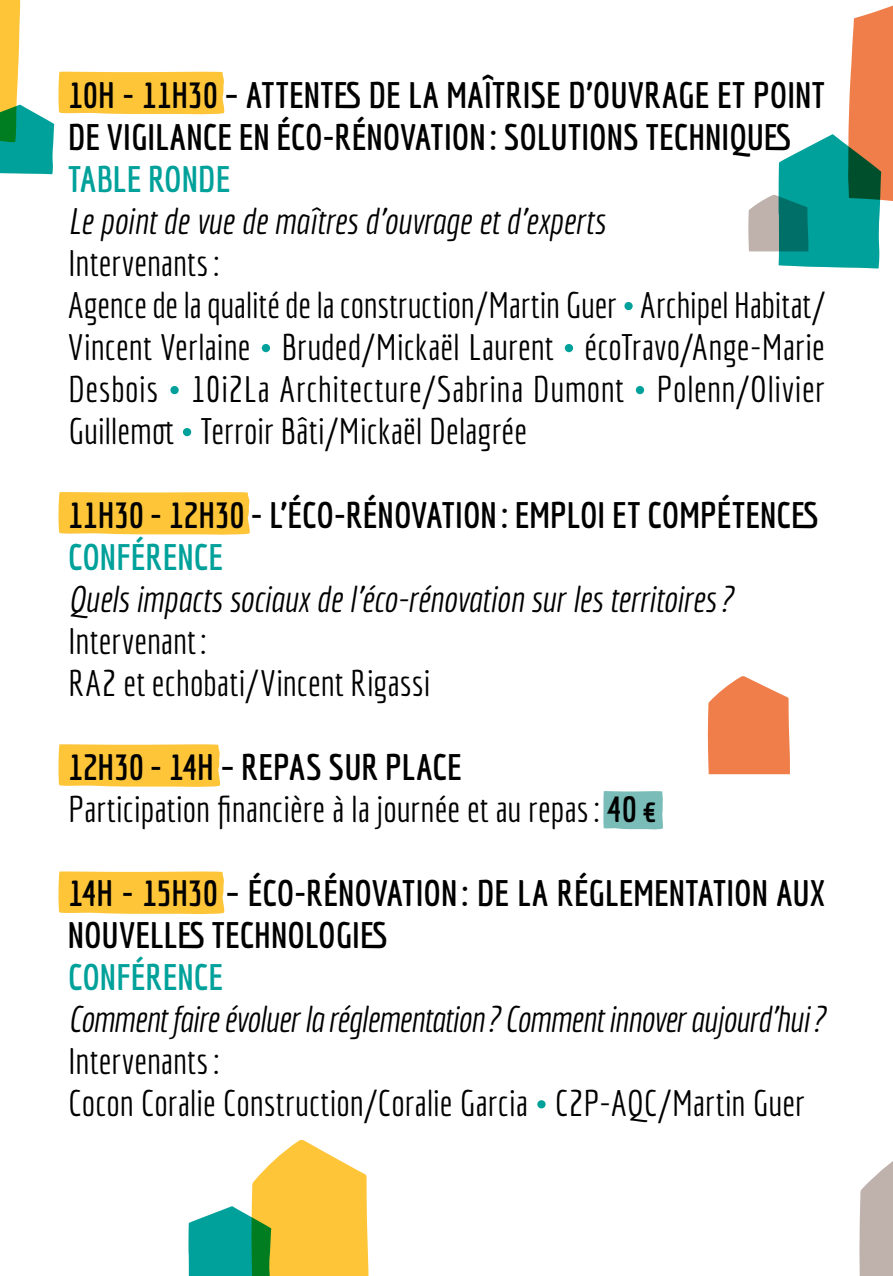
<style>
.page{position:relative;width:893px;height:1276px;background:#fff}
.page>*{position:absolute;margin:0;border:0;box-sizing:border-box;transform-origin:0 0}
.t1{font:36px/42px "Economica";color:#000}
.t2{font:700 36px/42px "Economica";letter-spacing:.005em;color:#000}
.t3{font:italic 36px "Economica";letter-spacing:-.01em;color:#000}
.t4{font:700 36px "Economica";letter-spacing:.01em;color:#00a19a}
.s1{font-size:60px;color:#00a19a}
.s2{font-weight:700}
</style>
<div class="page">
<svg style="left:188px;top:1140px;width:181px;height:136px"></svg>
<svg style="left:748px;top:5px;width:145px;height:263px"></svg>
<svg style="left:708px;top:676px;width:82px;height:98px;background:#f08d60"></svg>
<svg style="left:859px;top:1161px;width:34px;height:115px;background:#c8bcb8"></svg>
<svg style="left:0;top:0;width:225px;height:174px"></svg>
<div style="left:58px;top:492px;width:192px;height:43px;background:#fdc537"></div>
<div style="left:58px;top:744px;width:162px;height:43px;background:#fdc537"></div>
<div style="left:58px;top:871px;width:167px;height:43px;background:#fdc537"></div>
<div style="left:603px;top:791px;width:60px;height:38px;background:#79bcb8"></div>
<p class="t2" style="left:68px;top:74px;width:758px">10H - 11H30 – ATTENTES DE LA MAÎTRISE D’OUVRAGE ET POINT<br>DE VIGILANCE EN ÉCO-RÉNOVATION : SOLUTIONS TECHNIQUES</p>
<p class="t4" style="left:68px;top:158px;width:164px">TABLE RONDE</p>
<p class="t3" style="left:68px;top:201px;width:539px">Le point de vue de maîtres d’ouvrage et d’experts</p>
<p class="t1" style="left:68px;top:242px;width:758px">Intervenants:<br>Agence de la qualité de la construction/Martin Guer <span class="s1">•</span> Archipel Habitat/ Vincent Verlaine <span class="s1">•</span> Bruded/Mickaël Laurent <span class="s1">•</span> écoTravo/Ange-Marie Desbois <span class="s1">•</span> 10i2La Architecture/Sabrina Dumont <span class="s1">•</span> Polenn/Olivier Guillemot <span class="s1">•</span> Terroir Bâti/Mickaël Delagrée</p>
<p class="t2" style="left:68px;top:494px;width:752px">11H30 - 12H30 - L’ÉCO-RÉNOVATION : EMPLOI ET COMPÉTENCES</p>
<p class="t4" style="left:68px;top:536px;width:156px">CONFÉRENCE</p>
<p class="t3" style="left:68px;top:579px;width:666px">Quels impacts sociaux de l’éco-rénovation sur les territoires?</p>
<p class="t1" style="left:68px;top:620px;width:364px">Intervenant :<br>RA2 et echobati/Vincent Rigassi</p>
<p class="t1" style="left:68px;top:746px;width:593px"><span class="s2">12H30 - 14H – REPAS SUR PLACE<br></span>Participation financière à la journée et au repas: <span class="s2">40 €</span></p>
<p class="t2" style="left:68px;top:872px;width:758px">14H - 15H30 – ÉCO-RÉNOVATION : DE LA RÉGLEMENTATION AUX<br>NOUVELLES TECHNOLOGIES</p>
<p class="t4" style="left:68px;top:956px;width:156px">CONFÉRENCE</p>
<p class="t3" style="left:68px;top:999px;width:758px">Comment faire évoluer la réglementation? Comment innover aujourd’hui?</p>
<p class="t1" style="left:68px;top:1040px;width:738px">Intervenants:<br>Cocon Coralie Construction/Coralie Garcia <span class="s1">•</span> C2P-AQC/Martin Guer</p>
</div>
